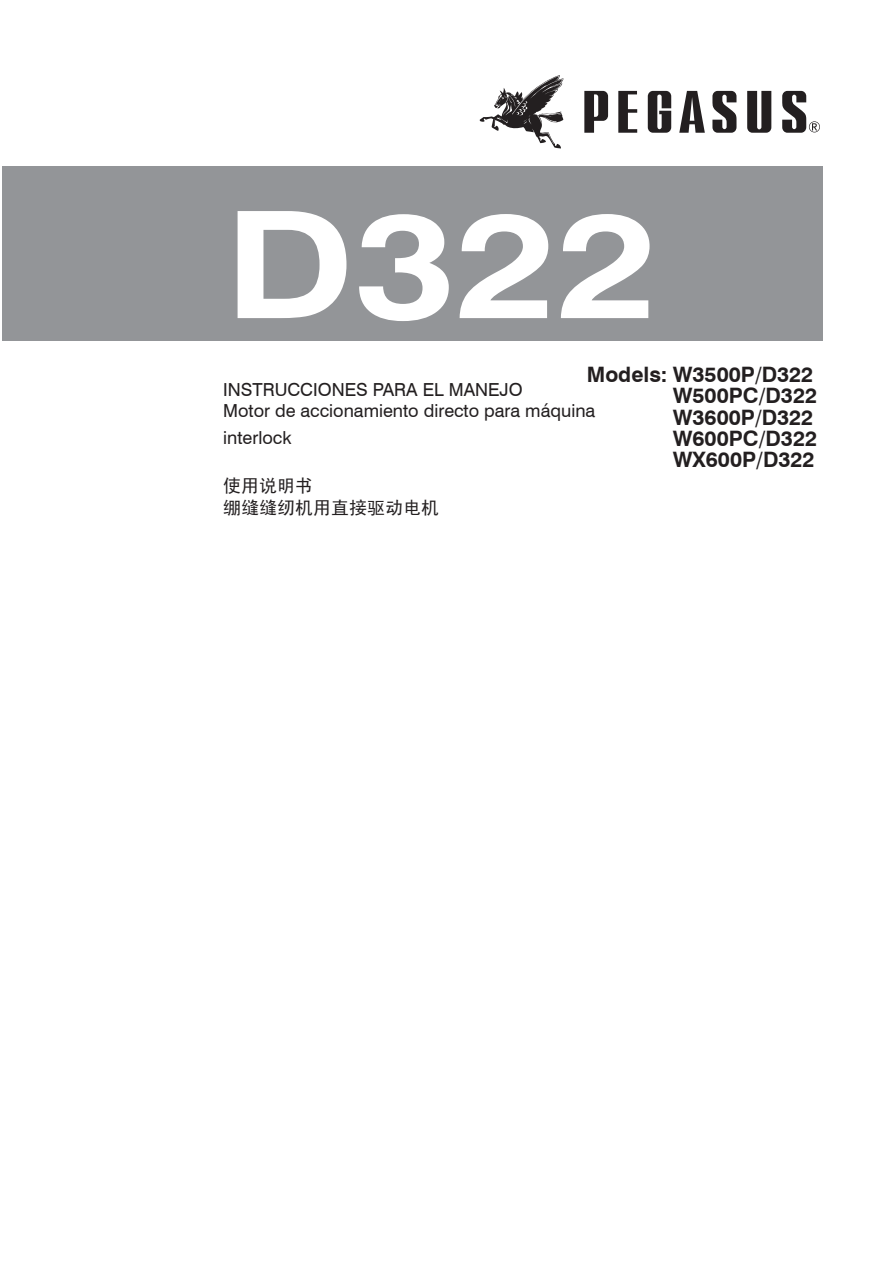
<style>
.page{position:relative;width:893px;height:1263px;background:#fff}
.page>*{position:absolute;margin:0;border:0;box-sizing:border-box;transform-origin:0 0}
.t1{font:700 148.8px "Swiss 721 BT";color:#fff;scale:1.2 1}
.t2{font:700 21.3px/21.3px "Swiss 721 BT";color:#231f20}
.t3{font:18px/20.2px "Swiss 721 BT";color:#231f20}
.t4{font:18px/22.5px "Sim Hei";color:#231f20}
</style>
<div class="page">
<svg style="left:584px;top:91px;width:24px;height:42px"></svg>
<svg style="left:618px;top:91px;width:19px;height:42px"></svg>
<svg style="left:648px;top:91px;width:23px;height:42px"></svg>
<svg style="left:747px;top:91px;width:24px;height:42px"></svg>
<svg style="left:679px;top:91px;width:26px;height:42px"></svg>
<svg style="left:712px;top:91px;width:24px;height:42px"></svg>
<svg style="left:782px;top:91px;width:38px;height:42px"></svg>
<svg style="left:480px;top:75px;width:83px;height:73px"></svg>
<div style="left:2px;top:166px;width:820px;height:174px;background:#939598"></div>
<h1 class="t1" style="left:224px;top:175px;width:363px">D322</h1>
<p class="t2" style="left:673px;top:364px;width:146px;text-indent:-86px">Models: W3500P/D322<br>W500PC/D322<br>W3600P/D322<br>W600PC/D322<br>WX600P/D322</p>
<p class="t3" style="left:223px;top:380px;width:374px">INSTRUCCIONES PARA EL MANEJO<br>Motor de accionamiento directo para máquina</p>
<p class="t3" style="left:223px;top:427px;width:70px">interlock</p>
<p class="t4" style="left:223px;top:474px;width:218px">使用说明书<br>绷缝缝纫机用直接驱动电机</p>
</div>
